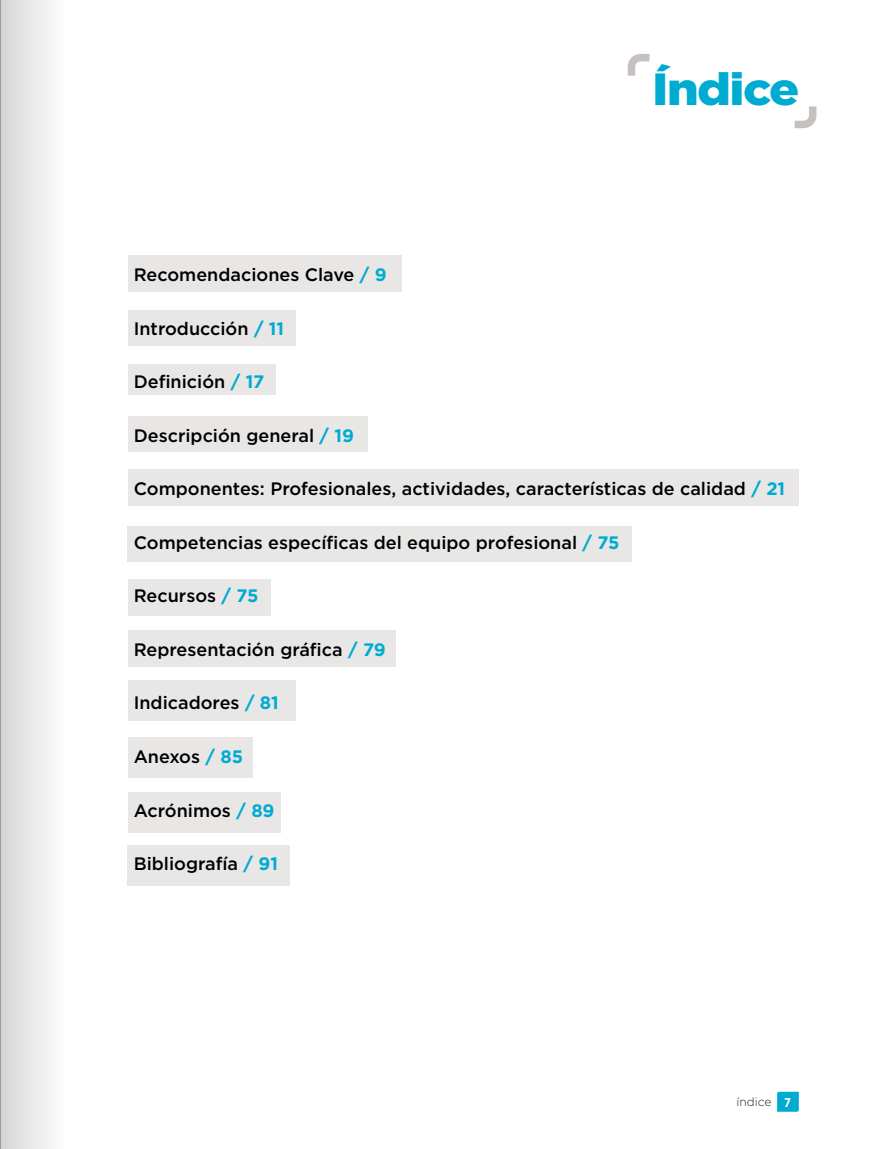
<style>
.page{position:relative;width:893px;height:1149px;background:#fff}
.page>*{position:absolute;margin:0;border:0;box-sizing:border-box;transform-origin:0 0}
.Sangría{font:900 45px "Gotham";letter-spacing:-.03em;color:#00abd2;scale:1.11 1}
.t1{font:500 18px "Gotham";color:#000}
.t2{font:300 12px "Gotham";color:#231f20}
.s1{font-weight:700;color:#00abd2}
.s2{font-family:"Gotham X Narrow";font-weight:700;font-size:12.75px;color:#fff}
</style>
<div class="page">
<svg style="left:777px;top:1091px;width:22px;height:20px"></svg>
<div style="left:128px;top:579px;width:143px;height:36px;background:#e9e7e6"></div>
<div style="left:128px;top:365px;width:147px;height:30px;background:#e9e7e6"></div>
<div style="left:128px;top:845px;width:162px;height:40px;background:#e9e7e6"></div>
<div style="left:128px;top:792px;width:153px;height:40px;background:#e9e7e6"></div>
<div style="left:128px;top:255px;width:273px;height:36px;background:#e9e7e6"></div>
<div style="left:128px;top:310px;width:168px;height:36px;background:#e9e7e6"></div>
<div style="left:128px;top:416px;width:239px;height:36px;background:#e9e7e6"></div>
<div style="left:128px;top:630px;width:267px;height:36px;background:#e9e7e6"></div>
<div style="left:128px;top:680px;width:168px;height:41px;background:#e9e7e6"></div>
<div style="left:128px;top:736px;width:124px;height:41px;background:#e9e7e6"></div>
<div style="left:128px;top:526px;width:504px;height:36px;background:#e9e7e6"></div>
<div style="left:128px;top:469px;width:670px;height:36px;background:#e9e7e6"></div>
<svg style="left:627px;top:54px;width:23px;height:22px"></svg>
<svg style="left:794px;top:106px;width:23px;height:23px"></svg>
<div style="left:0;top:0;width:72px;height:1148px;background:linear-gradient(to right,#d5d5d6,#fff)"></div>
<p class="Sangría" style="left:652px;top:58px;width:134px">Índice</p>
<p class="t1" style="left:134px;top:263px;width:254px">Recomendaciones Clave <span class="s1">/ 9</span></p>
<p class="t1" style="left:134px;top:316px;width:152px">Introducción <span class="s1">/ 11</span></p>
<p class="t1" style="left:134px;top:370px;width:132px">Definición <span class="s1">/ 17</span></p>
<p class="t1" style="left:134px;top:423px;width:222px">Descripción general <span class="s1">/ 19</span></p>
<p class="t1" style="left:134px;top:477px;width:653px">Componentes: Profesionales, actividades, características de calidad <span class="s1">/ 21</span></p>
<p class="t1" style="left:134px;top:530px;width:487px">Competencias específicas del equipo profesional <span class="s1">/ 75</span></p>
<p class="t1" style="left:134px;top:584px;width:126px">Recursos <span class="s1">/ 75</span></p>
<p class="t1" style="left:134px;top:637px;width:254px">Representación gráfica <span class="s1">/ 79</span></p>
<p class="t1" style="left:134px;top:691px;width:147px">Indicadores <span class="s1">/ 81</span></p>
<p class="t1" style="left:134px;top:744px;width:111px">Anexos <span class="s1">/ 85</span></p>
<p class="t1" style="left:134px;top:798px;width:142px">Acrónimos <span class="s1">/ 89</span></p>
<p class="t1" style="left:134px;top:851px;width:146px">Bibliografía <span class="s1">/ 91</span></p>
<p class="t2" style="left:736px;top:1093px;width:56px">índice <span class="s2">7</span></p>
</div>
